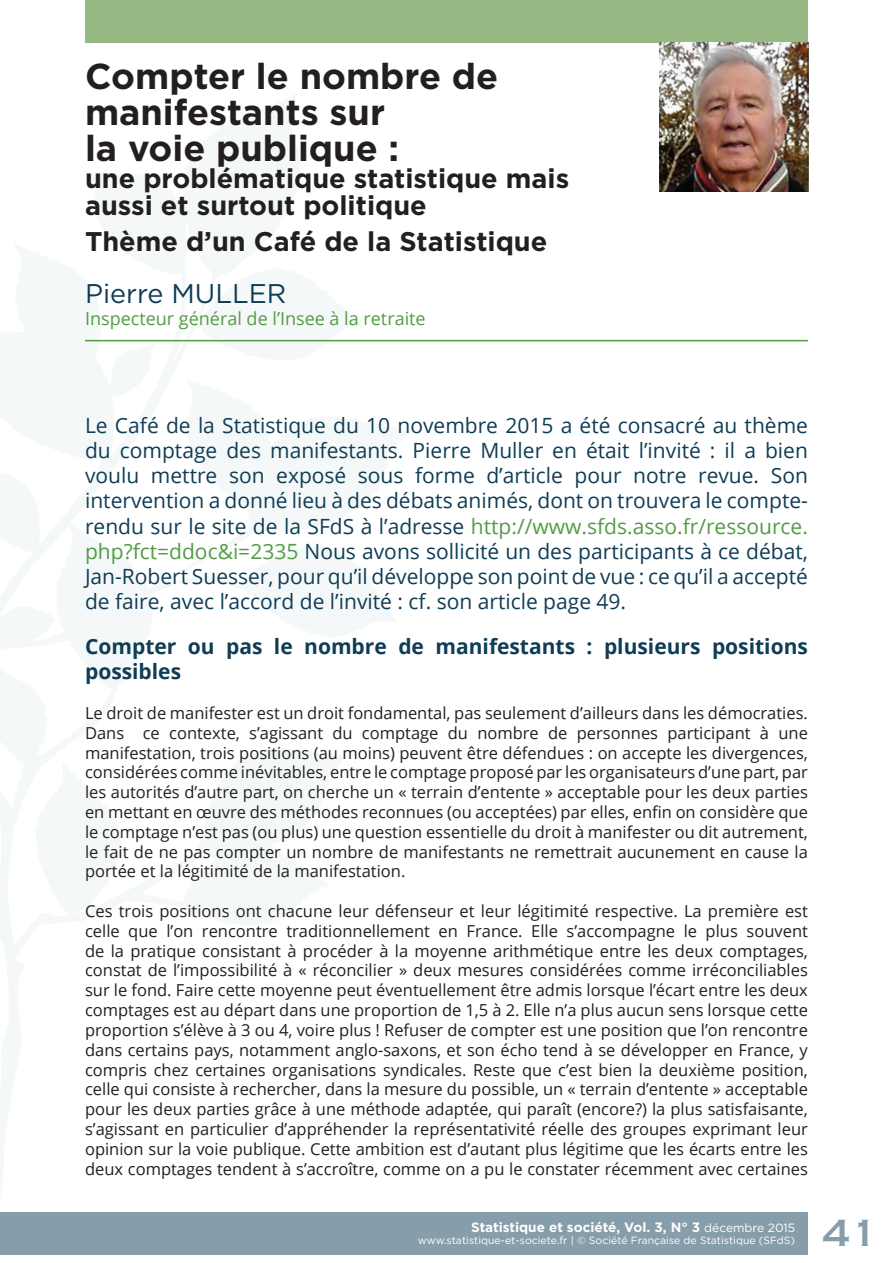
<style>
.page{position:relative;width:893px;height:1263px;background:#fff}
.page>*{position:absolute;margin:0;border:0;box-sizing:border-box;transform-origin:0 0}
.t1{font:700 36px/36px "Gotham";color:#231f20}
.t2{font:36px "Copperplate Gothic Std 31 AB";color:#869eab}
.t3{font:700 27px/27px "Gotham";color:#231f20}
.t4{font:27px "Gotham";color:#0f3d55}
.t5{font:21px/25.2px "Open Sans";color:#0f3d55;text-align:justify}
.t6{font:700 21px/25.2px "Open Sans";color:#0f3d55}
.t7{font:18px "Open Sans";color:#539c45}
.t8{font:16.5px/19.8px "Open Sans";color:#231f20;text-align:justify}
.t9{font:700 13.5px "Gotham";color:#fff}
.t10{font:10.5px "Gotham";color:#fff}
.s1{color:#539c45}
.s2{font-weight:400;font-size:12px}
</style>
<div class="page">
<div style="left:0;top:1212px;width:808px;height:42px;background:#869eab"></div>
<hr style="left:85px;top:340px;width:723px;height:1px;background:#539c45">
<div style="left:85px;top:0;width:723px;height:43px;background:#96b983"></div>
<img style="left:660px;top:43px;width:149px;height:149px">
<h1 class="t1" style="left:85px;top:58px;width:415px">Compter le nombre de manifestants sur<br>la voie publique :</h1>
<h2 class="t3" style="left:85px;top:165px;width:486px">une problématique statistique mais aussi et surtout politique</h2>
<h2 class="t3" style="left:85px;top:228px;width:464px">Thème d’un Café de la Statistique</h2>
<h2 class="t4" style="left:85px;top:277px;width:203px">Pierre MULLER</h2>
<p class="t7" style="left:85px;top:306px;width:342px">Inspecteur général de l’Insee à la retraite</p>
<p class="t5" style="left:85px;top:412px;width:724px">Le Café de la Statistique du 10 novembre 2015 a été consacré au thème du comptage des manifestants. Pierre Muller en était l’invité : il a bien voulu mettre son exposé sous forme d’article pour notre revue. Son intervention a donné lieu à des débats animés, dont on trouvera le compte&shy;rendu sur le site de la SFdS à l’adresse <span class="s1">http://www.sfds.asso.fr/ressource. php?fct=ddoc&amp;i=2335</span> Nous avons sollicité un des participants à ce débat, Jan-Robert Suesser, pour qu’il développe son point de vue : ce qu’il a accepté de faire, avec l’accord de l’invité : cf. son article page 49.</p>
<p class="t6" style="left:85px;top:633px;width:724px">Compter ou pas le nombre de manifestants : plusieurs positions possibles</p>
<p class="t8" style="left:85px;top:703px;width:724px">Le droit de manifester est un droit fondamental, pas seulement d’ailleurs dans les démocraties.<br>Dans ce contexte, s’agissant du comptage du nombre de personnes participant à une manifestation, trois positions (au moins) peuvent être défendues : on accepte les divergences, considérées comme inévitables, entre le comptage proposé par les organisateurs d’une part, par les autorités d’autre part, on cherche un « terrain d’entente » acceptable pour les deux parties en mettant en œuvre des méthodes reconnues (ou acceptées) par elles, enfin on considère que le comptage n’est pas (ou plus) une question essentielle du droit à manifester ou dit autrement, le fait de ne pas compter un nombre de manifestants ne remettrait aucunement en cause la portée et la légitimité de la manifestation.</p>
<p class="t8" style="left:85px;top:901px;width:724px">Ces trois positions ont chacune leur défenseur et leur légitimité respective. La première est celle que l’on rencontre traditionnellement en France. Elle s’accompagne le plus souvent de la pratique consistant à procéder à la moyenne arithmétique entre les deux comptages, constat de l’impossibilité à « réconcilier » deux mesures considérées comme irréconciliables sur le fond. Faire cette moyenne peut éventuellement être admis lorsque l’écart entre les deux comptages est au départ dans une proportion de 1,5 à 2. Elle n’a plus aucun sens lorsque cette proportion s’élève à 3 ou 4, voire plus ! Refuser de compter est une position que l’on rencontre dans certains pays, notamment anglo-saxons, et son écho tend à se développer en France, y compris chez certaines organisations syndicales. Reste que c’est bien la deuxième position, celle qui consiste à rechercher, dans la mesure du possible, un « terrain d’entente » acceptable pour les deux parties grâce à une méthode adaptée, qui paraît (encore?) la plus satisfaisante, s’agissant en particulier d’appréhender la représentativité réelle des groupes exprimant leur opinion sur la voie publique. Cette ambition est d’autant plus légitime que les écarts entre les deux comptages tendent à s’accroître, comme on a pu le constater récemment avec certaines</p>
<p class="t9" style="left:471px;top:1218px;width:326px">Statistique et société, Vol. 3, N° 3 <span class="s2">décembre 2015</span></p>
<p class="t10" style="left:418px;top:1234px;width:379px">www.statistique-et-societe.fr | © Société Française de Statistique (SFdS)</p>
<h1 class="t2" style="left:822px;top:1212px;width:58px">41</h1>
</div>
